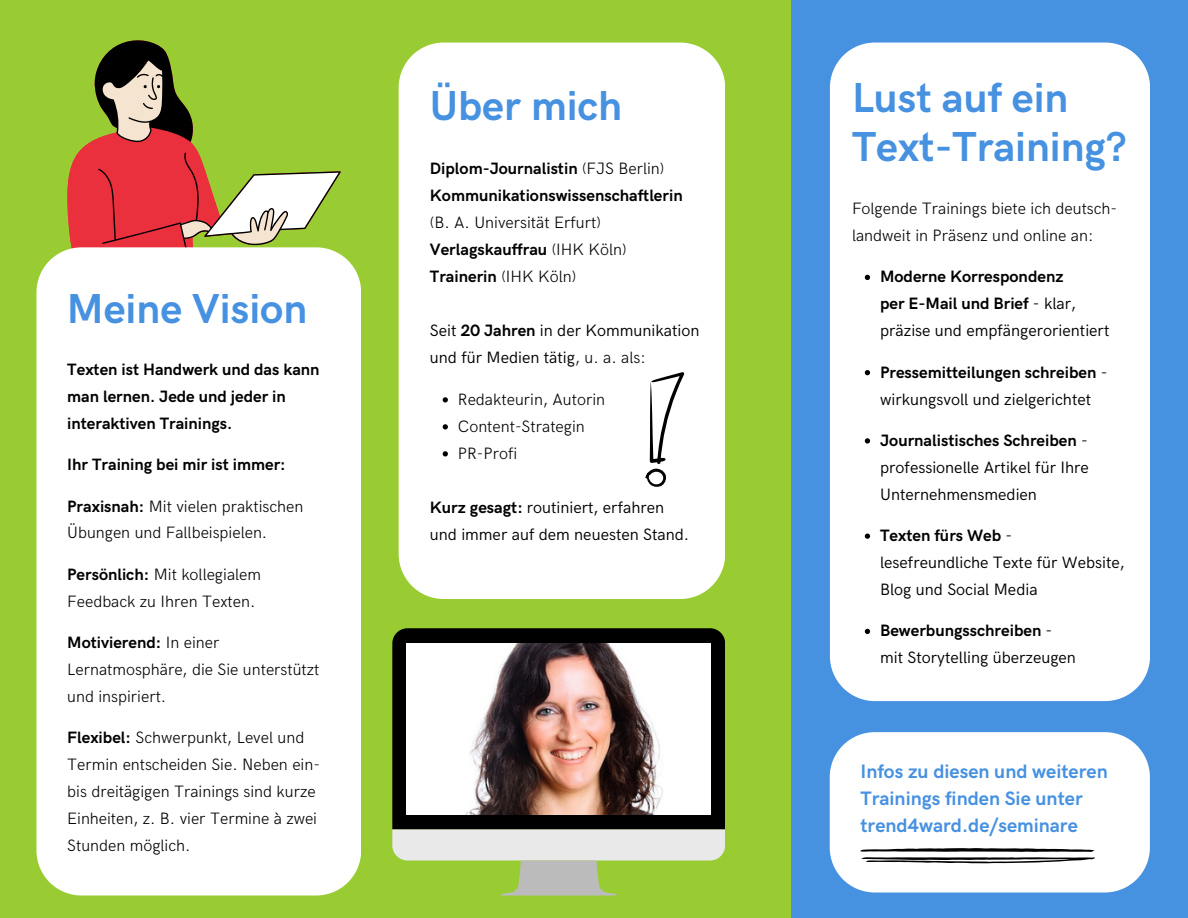
<style>
.page{position:relative;width:1188px;height:918px;background:#9c3}
.page>*{position:absolute;margin:0;border:0;box-sizing:border-box;transform-origin:0 0}
.t1{font:700 42px/49.5px "HK Grotesk";color:#4791e1}
.t2{font:700 19.5px/27px "HK Grotesk";color:#4791e1}
.t3{font:300 16.5px/27px "HK Grotesk";color:#000}
.t4{font:16.5px/27px "HK Grotesk";color:#000}
.t5{font:700 16.5px/27px "HK Grotesk";color:#000}
.s1{font-weight:700}
.s2{font-weight:300}
.s3{font-weight:400}
</style>
<div class="page">
<div style="left:399px;top:43px;width:326px;height:556px;background:#fff"></div>
<svg style="left:67px;top:139px;width:33px;height:108px;fill:#ea2f3d"></svg>
<svg style="left:100px;top:142px;width:99px;height:11px"></svg>
<svg style="left:87px;top:153px;width:254px;height:94px"></svg>
<svg style="left:95px;top:40px;width:98px;height:102px"></svg>
<div style="left:36px;top:247px;width:325px;height:648px;background:#fff"></div>
<div style="left:792px;top:0;width:396px;height:918px;background:#4791e1"></div>
<div style="left:830px;top:43px;width:320px;height:658px;background:#fff"></div>
<div style="left:830px;top:732px;width:320px;height:161px;background:#fff"></div>
<svg style="left:860px;top:848px;width:236px;height:15px;background:#969696"></svg>
<div style="left:392px;top:628px;width:333px;height:201px;background:#000"></div>
<svg style="left:392px;top:829px;width:333px;height:67px"></svg>
<img style="left:406px;top:644px;width:305px;height:171px">
<svg style="left:443px;top:397px;width:5px;height:5px"></svg>
<svg style="left:443px;top:424px;width:5px;height:5px"></svg>
<svg style="left:443px;top:451px;width:5px;height:5px"></svg>
<svg style="left:865px;top:275px;width:5px;height:5px"></svg>
<svg style="left:865px;top:370px;width:5px;height:5px"></svg>
<svg style="left:865px;top:438px;width:5px;height:6px"></svg>
<svg style="left:865px;top:534px;width:5px;height:5px"></svg>
<svg style="left:865px;top:629px;width:5px;height:5px"></svg>
<svg style="left:645px;top:372px;width:40px;height:116px;background:#d6d6d6"></svg>
<p class="t1" style="left:67px;top:286px;width:242px">Meine Vision</p>
<h1 class="t5" style="left:67px;top:357px;width:254px">Texten ist Handwerk und das kann man lernen. Jede und jeder in interaktiven Trainings.</h1>
<p class="t5" style="left:67px;top:452px;width:220px">Ihr Training bei mir ist immer:</p>
<p class="t3" style="left:67px;top:493px;width:238px"><span class="s1">Praxisnah:</span> Mit vielen praktischen<br>Übungen und Fallbeispielen.</p>
<p class="t3" style="left:67px;top:561px;width:195px"><span class="s1">Persönlich:</span> Mit kollegialem<br>Feedback zu Ihren Texten.</p>
<p class="t3" style="left:67px;top:629px;width:254px"><span class="s1">Motivierend:</span> In einer<br>Lernatmosphäre, die Sie unterstützt und inspiriert.</p>
<p class="t3" style="left:67px;top:724px;width:254px"><span class="s1">Flexibel:</span> Schwerpunkt, Level und<br>Termin entscheiden Sie. Neben ein&shy;bis dreitägigen Trainings sind kurze<br>Einheiten, z. B. vier Termine à zwei<br>Stunden möglich.</p>
<h1 class="t1" style="left:430px;top:83px;width:194px">Über mich</h1>
<h3 class="t5" style="left:430px;top:156px;width:236px">Diplom-Journalistin <span class="s2">(FJS Berlin)</span></h3>
<h3 class="t5" style="left:430px;top:183px;width:254px">Kommunikationswissenschaftlerin</h3>
<p class="t3" style="left:430px;top:210px;width:172px">(B. A. Universität Erfurt)</p>
<p class="t5" style="left:430px;top:237px;width:198px">Verlagskauffrau <span class="s2">(IHK Köln)</span></p>
<p class="t5" style="left:430px;top:264px;width:148px">Trainerin <span class="s2">(IHK Köln)</span></p>
<p class="t4" style="left:430px;top:318px;width:271px">Seit <span class="s1">20 Jahren</span> in der Kommunikation und für Medien tätig<span class="s2">, u. a. als:</span></p>
<h1 class="t3" style="left:458px;top:386px;width:149px">Redakteurin, Autorin</h1>
<p class="t3" style="left:458px;top:413px;width:128px">Content-Strategin</p>
<p class="t3" style="left:458px;top:440px;width:61px">PR-Profi</p>
<p class="t4" style="left:430px;top:494px;width:236px"><span class="s1">Kurz gesagt:</span> routiniert, erfahren</p>
<p class="t4" style="left:430px;top:521px;width:261px">und immer auf dem neuesten Stand.</p>
<p class="t1" style="left:852px;top:75px;width:276px">Lust auf ein<br>Text-Training?</p>
<p class="t3" style="left:852px;top:196px;width:267px">Folgende Trainings biete ich deutsch&shy;landweit in Präsenz und online an:</p>
<p class="t5" style="left:880px;top:264px;width:231px">Moderne Korrespondenz<br>per E-Mail und Brief <span class="s3">- klar, präzise und empfängerorientiert</span></p>
<p class="t4" style="left:880px;top:359px;width:229px"><span class="s1">Pressemitteilungen schreiben</span> - wirkungsvoll und zielgerichtet</p>
<p class="t4" style="left:880px;top:427px;width:210px;text-align:justify"><span class="s1">Journalistisches Schreiben</span> - professionelle Artikel für Ihre Unternehmensmedien</p>
<p class="t4" style="left:880px;top:523px;width:246px"><span class="s1">Texten fürs Web</span> -<br>lesefreundliche Texte für Website,<br>Blog und Social Media</p>
<p class="t4" style="left:880px;top:618px;width:197px"><span class="s1">Bewerbungsschreiben</span> - mit Storytelling überzeugen</p>
<p class="t2" style="left:860px;top:759px;width:249px">Infos zu diesen und weiteren<br>Trainings finden Sie unter trend4ward.de/seminare</p>
</div>
